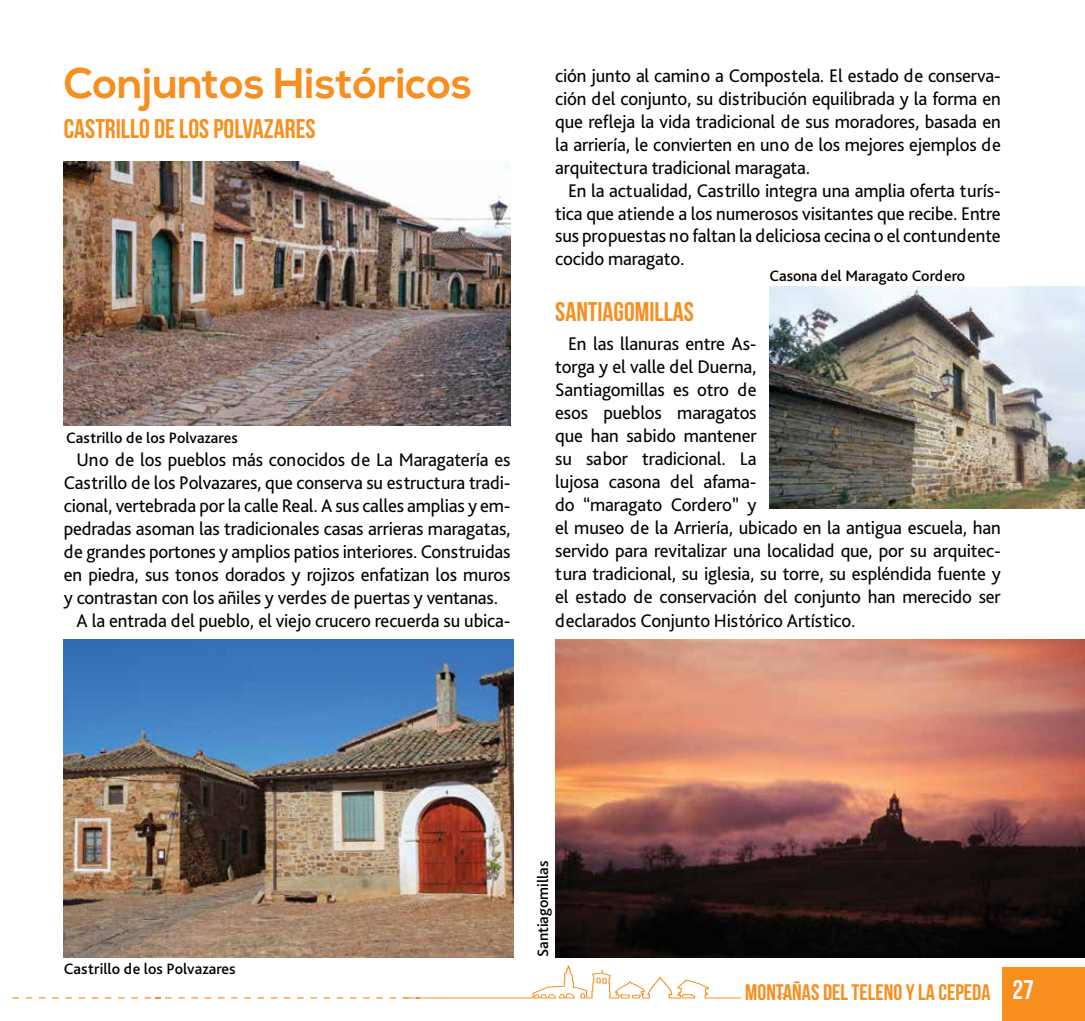
<style>
.page{position:relative;width:1085px;height:1021px;background:#fff}
.page>*{position:absolute;margin:0;border:0;box-sizing:border-box;transform-origin:0 0}
.t1{font:700 42.75px "Nexa";color:#f78e1e}
.t2{font:27px "Bebas Neue";color:#f78e1e}
.t3{font:22.5px "Bebas Neue";color:#f78e1e}
.t4{font:19.12px/23.2px "Bliss Pro";letter-spacing:-.01em;color:#000;text-align:justify}
.t5{font:500 15.75px "Bliss Pro";color:#000}
.s1{font-size:27px;color:#fff}
</style>
<div class="page">
<div style="left:1002px;top:967px;width:82px;height:53px;background:#f78e1e"></div>
<svg style="left:777px;top:993px;width:8px;height:5px"></svg>
<svg style="left:402px;top:965px;width:339px;height:33px"></svg>
<svg style="left:144px;top:997px;width:28px;height:1px"></svg>
<img style="left:64px;top:161px;width:446px;height:264px">
<img style="left:64px;top:639px;width:449px;height:318px">
<img style="left:769px;top:287px;width:315px;height:221px">
<img style="left:555px;top:639px;width:529px;height:318px">
<h1 class="t1" style="left:64px;top:59px;width:410px">Conjuntos Históricos</h1>
<h2 class="t2" style="left:64px;top:114px;width:253px">CASTRILLO DE LOS POLVAZARES</h2>
<p class="t5" style="left:66px;top:428px;width:173px">Castrillo de los Polvazares</p>
<p class="t4" style="left:77px;top:447px;width:435px">Uno de los pueblos más conocidos de La Maragatería es</p>
<p class="t4" style="left:64px;top:470px;width:448px">Castrillo de los Polvazares, que conserva su estructura tradi-</p>
<p class="t4" style="left:64px;top:493px;width:448px">cional, vertebrada por la calle Real. A sus calles amplias y em-</p>
<p class="t4" style="left:64px;top:516px;width:448px">pedradas asoman las tradicionales casas arrieras maragatas,</p>
<p class="t4" style="left:64px;top:539px;width:448px">de grandes portones y amplios patios interiores. Construidas</p>
<p class="t4" style="left:64px;top:562px;width:448px">en piedra, sus tonos dorados y rojizos enfatizan los muros</p>
<p class="t4" style="left:64px;top:585px;width:435px">y contrastan con los añiles y verdes de puertas y ventanas.</p>
<p class="t4" style="left:77px;top:608px;width:435px">A la entrada del pueblo, el viejo crucero recuerda su ubica-</p>
<p class="t4" style="left:555px;top:63px;width:447px">ción junto al camino a Compostela. El estado de conserva&shy;ción del conjunto, su distribución equilibrada y la forma en que refleja la vida tradicional de sus moradores, basada en la arriería, le convierten en uno de los mejores ejemplos de arquitectura tradicional maragata.</p>
<p class="t4" style="left:555px;top:178px;width:447px;text-indent:13px">En la actualidad, Castrillo integra una amplia oferta turís&shy;tica que atiende a los numerosos visitantes que recibe. Entre sus propuestas no faltan la deliciosa cecina o el contundente cocido maragato.</p>
<h2 class="t2" style="left:555px;top:297px;width:140px">SANTIAGOMILLAS</h2>
<p class="t4" style="left:555px;top:332px;width:447px;text-align:left;text-indent:13px">En las llanuras entre As-<br>torga y el valle del Duerna,<br>Santiagomillas es otro de<br>esos pueblos maragatos<br>que han sabido mantener<br>su sabor tradicional. La<br>lujosa casona del afama-<br>do “maragato Cordero” y<br>el museo de la Arriería, ubicado en la antigua escuela, han servido para revitalizar una localidad que, por su arquitec&shy;tura tradicional, su iglesia, su torre, su espléndida fuente y el estado de conservación del conjunto han merecido ser declarados Conjunto Histórico Artístico.</p>
<p class="t5" style="left:769px;top:266px;width:197px">Casona del Maragato Cordero</p>
<p class="t5" style="left:64px;top:959px;width:173px">Castrillo de los Polvazares</p>
<p class="t5" style="left:533px;top:957px;width:98px;rotate:-90deg">Santiagomillas</p>
<p class="t3" style="left:745px;top:980px;width:290px">MONTAÑAS DEL TELENO Y LA CEPEDA <span class="s1">27</span></p>
</div>
